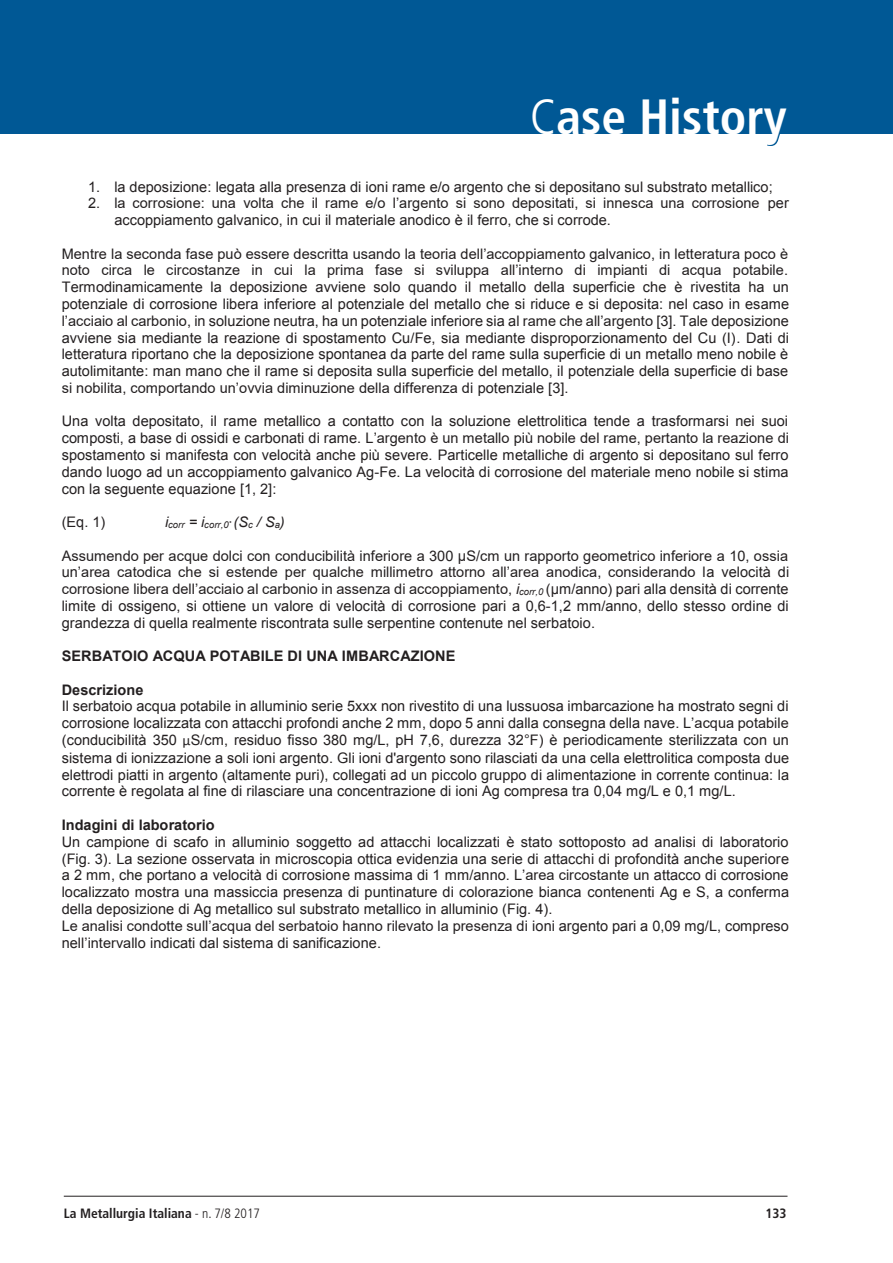
<style>
.page{position:relative;width:893px;height:1263px;background:#fff}
.page>*{position:absolute;margin:0;border:0;box-sizing:border-box;transform-origin:0 0}
.t1{font:700 condensed 49.5px "Frutiger LT Std";color:#fff}
.t2{font:14.55px/16.8px "Arial";color:#231f20;text-align:justify}
.t3{font:700 14.55px "Arial";color:#231f20}
.t4{font:700 condensed 13.5px "Frutiger LT Std";color:#231f20}
.t5{font:italic 9.45px "Arial";color:#231f20}
.s1{font-weight:300}
.s2{font-size:14.55px}
.s3{font-style:italic}
.s4{font-family:"Calibri"}
</style>
<div class="page">
<div style="left:0;top:0;width:893px;height:134px;background:#005895"></div>
<hr style="left:64px;top:1196px;width:723px;height:1px;background:#231f20">
<svg style="left:767px;top:134px;width:13px;height:12px"></svg>
<h1 class="t1" style="left:530px;top:87px;width:258px"><span class="s1">C</span>ase History</h1>
<p class="t2" style="left:88px;top:178px;width:686px">1. la deposizione: legata alla presenza di ioni rame e/o argento che si depositano sul substrato metallico;</p>
<p class="t2" style="left:114px;top:195px;width:676px;text-indent:-26px">2. la corrosione: una volta che il rame e/o l’argento si sono depositati, si innesca una corrosione per accoppiamento galvanico, in cui il materiale anodico è il ferro, che si corrode.</p>
<p class="t2" style="left:62px;top:245px;width:729px">Mentre la seconda fase può essere descritta usando la teoria dell’accoppiamento galvanico, in letteratura poco è noto circa le circostanze in cui la prima fase si sviluppa all’interno di impianti di acqua potabile.<br>Termodinamicamente la deposizione avviene solo quando il metallo della superficie che è rivestita ha un potenziale di corrosione libera inferiore al potenziale del metallo che si riduce e si deposita: nel caso in esame l’acciaio al carbonio, in soluzione neutra, ha un potenziale inferiore sia al rame che all’argento [3]. Tale deposizione avviene sia mediante la reazione di spostamento Cu/Fe, sia mediante disproporzionamento del Cu (I). Dati di letteratura riportano che la deposizione spontanea da parte del rame sulla superficie di un metallo meno nobile è autolimitante: man mano che il rame si deposita sulla superficie del metallo, il potenziale della superficie di base si nobilita, comportando un’ovvia diminuzione della differenza di potenziale [3].</p>
<p class="t2" style="left:62px;top:413px;width:729px">Una volta depositato, il rame metallico a contatto con la soluzione elettrolitica tende a trasformarsi nei suoi composti, a base di ossidi e carbonati di rame. L’argento è un metallo più nobile del rame, pertanto la reazione di spostamento si manifesta con velocità anche più severe. Particelle metalliche di argento si depositano sul ferro dando luogo ad un accoppiamento galvanico Ag-Fe. La velocità di corrosione del materiale meno nobile si stima con la seguente equazione [1, 2]:</p>
<p class="t2" style="left:62px;top:513px;width:45px">(Eq. 1)</p>
<p class="t5" style="left:165px;top:519px;width:121px"><span class="s2">i</span>corr <span class="s2">= i</span>corr,0<span class="s2">·(S</span>c <span class="s2">/ S</span>a<span class="s2">)</span></p>
<p class="t2" style="left:62px;top:547px;width:729px">Assumendo per acque dolci con conducibilità inferiore a 300 μS/cm un rapporto geometrico inferiore a 10, ossia un’area catodica che si estende per qualche millimetro attorno all’area anodica, considerando la velocità di corrosione libera dell’acciaio al carbonio in assenza di accoppiamento, <span class="s3">i</span><sub>corr,0</sub> (µm/anno) pari alla densità di corrente limite di ossigeno, si ottiene un valore di velocità di corrosione pari a 0,6-1,2 mm/anno, dello stesso ordine di grandezza di quella realmente riscontrata sulle serpentine contenute nel serbatoio.</p>
<p class="t3" style="left:62px;top:646px;width:395px">SERBATOIO ACQUA POTABILE DI UNA IMBARCAZIONE</p>
<p class="t3" style="left:62px;top:680px;width:83px">Descrizione</p>
<p class="t2" style="left:62px;top:698px;width:729px">Il serbatoio acqua potabile in alluminio serie 5xxx non rivestito di una lussuosa imbarcazione ha mostrato segni di corrosione localizzata con attacchi profondi anche 2 mm, dopo 5 anni dalla consegna della nave. L’acqua potabile (conducibilità 350 <span class="s4">µ</span>S/cm, residuo fisso 380 mg/L, pH 7,6, durezza 32°F) è periodicamente sterilizzata con un sistema di ionizzazione a soli ioni argento. Gli ioni d'argento sono rilasciati da una cella elettrolitica composta due elettrodi piatti in argento (altamente puri), collegati ad un piccolo gruppo di alimentazione in corrente continua: la corrente è regolata al fine di rilasciare una concentrazione di ioni Ag compresa tra 0,04 mg/L e 0,1 mg/L.</p>
<p class="t3" style="left:62px;top:815px;width:154px">Indagini di laboratorio</p>
<p class="t2" style="left:62px;top:833px;width:729px;text-align:left">Un campione di scafo in alluminio soggetto ad attacchi localizzati è stato sottoposto ad analisi di laboratorio (Fig. 3). La sezione osservata in microscopia ottica evidenzia una serie di attacchi di profondità anche superiore a 2 mm, che portano a velocità di corrosione massima di 1 mm/anno. L’area circostante un attacco di corrosione localizzato mostra una massiccia presenza di puntinature di colorazione bianca contenenti Ag e S, a conferma della deposizione di Ag metallico sul substrato metallico in alluminio (Fig. 4).<br>Le analisi condotte sull’acqua del serbatoio hanno rilevato la presenza di ioni argento pari a 0,09 mg/L, compreso nell’intervallo indicati dal sistema di sanificazione.</p>
<p class="t4" style="left:64px;top:1205px;width:198px">La Metallurgia Italiana <span class="s1">- n. 7/8 2017</span></p>
<p class="t4" style="left:766px;top:1205px;width:23px">133</p>
</div>
